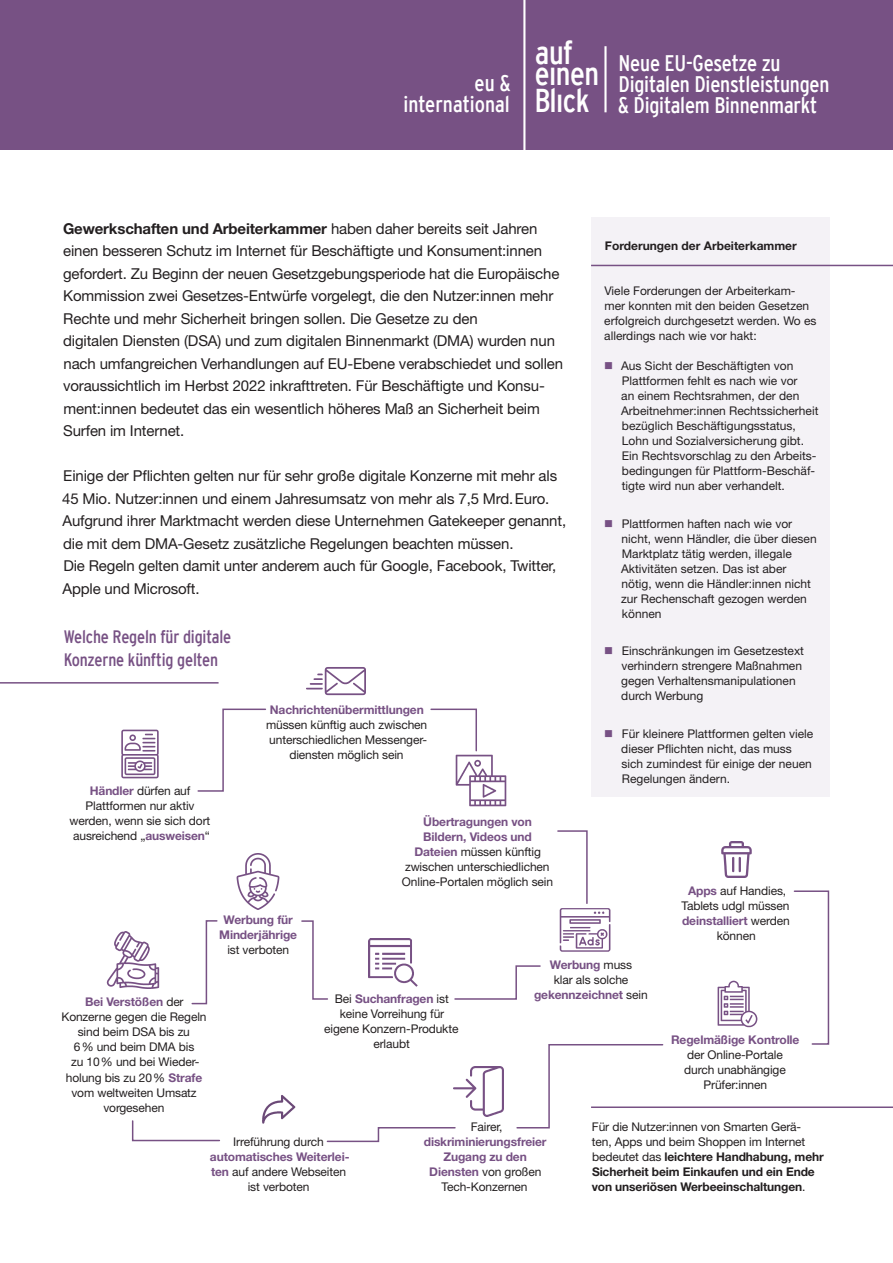
<style>
.page{position:relative;width:893px;height:1263px;background:#fff}
.page>*{position:absolute;margin:0;border:0;box-sizing:border-box;transform-origin:0 0}
.t1{font:condensed 33px/27px "Interstate";letter-spacing:-.015em;color:#fff}
.t2{font:condensed 22.5px/21px "Interstate";letter-spacing:-.01em;color:#fff;text-align:right}
.t3{font:condensed 18px/22.5px "Interstate";letter-spacing:-.01em;color:#775184}
.t4{font:15px/22.5px "Helvetica Neue LT Pro";letter-spacing:-.01em;color:#231f20}
.t5{font:12px/15px "Helvetica Neue LT Pro";color:#231f20;text-align:center}
.t6{font:700 12px/15px "Helvetica Neue LT Pro";letter-spacing:-.01em;color:#231f20}
.t7{font:700 12px/15px "Helvetica Neue LT Pro";letter-spacing:-.01em;color:#775184;text-align:center}
.s1{font-weight:700}
.s2{font-weight:700;color:#775184}
.s3{color:#775184}
.s4{font-weight:400;color:#231f20}
.s5{font-weight:400}
</style>
<div class="page">
<div style="left:0;top:0;width:893px;height:150px;background:#775184"></div>
<hr style="left:604px;top:46px;width:3px;height:66px;background:#fff">
<div style="left:535px;top:36px;width:51px;height:30px;background:#775184"></div>
<div style="left:557px;top:87px;width:8px;height:6px;background:#775184"></div>
<hr style="left:523px;top:0;width:2px;height:163px;background:#fff">
<div style="left:591px;top:217px;width:238px;height:579px;background:#f4f2f6"></div>
<hr style="left:591px;top:265px;width:302px;height:1px;background:#775184">
<hr style="left:0;top:682px;width:219px;height:2px;background:#775184">
<hr style="left:591px;top:1106px;width:302px;height:2px;background:#775184">
<img style="left:306px;top:667px;width:59px;height:29px">
<img style="left:455px;top:754px;width:52px;height:53px">
<img style="left:262px;top:1095px;width:34px;height:29px">
<img style="left:236px;top:853px;width:44px;height:56px">
<img style="left:368px;top:938px;width:49px;height:49px">
<img style="left:559px;top:908px;width:52px;height:44px">
<img style="left:106px;top:931px;width:54px;height:57px">
<img style="left:721px;top:841px;width:31px;height:37px">
<img style="left:717px;top:980px;width:41px;height:48px">
<img style="left:121px;top:729px;width:38px;height:50px">
<img style="left:453px;top:1066px;width:51px;height:51px">
<svg style="left:197px;top:708px;width:70px;height:84px"></svg>
<svg style="left:430px;top:708px;width:47px;height:44px"></svg>
<svg style="left:557px;top:830px;width:31px;height:74px"></svg>
<svg style="left:454px;top:965px;width:87px;height:35px"></svg>
<svg style="left:301px;top:920px;width:27px;height:80px"></svg>
<svg style="left:191px;top:920px;width:27px;height:85px"></svg>
<svg style="left:326px;top:1127px;width:130px;height:16px"></svg>
<svg style="left:516px;top:1044px;width:148px;height:85px"></svg>
<svg style="left:793px;top:890px;width:37px;height:155px"></svg>
<svg style="left:131px;top:1120px;width:89px;height:22px"></svg>
<h2 class="t2" style="left:403px;top:73px;width:109px">eu &amp; international</h2>
<h1 class="t1" style="left:535px;top:38px;width:39px">auf</h1>
<h1 class="t1" style="left:534px;top:60px;width:66px">einen<br>Blick</h1>
<h2 class="t2" style="left:618px;top:53px;width:213px;text-align:left">Neue EU-Gesetze zu<br>Digitalen Dienstleistungen &amp; Digitalem Binnenmarkt</h2>
<p class="t4" style="left:63px;top:217px;width:502px"><span class="s1">Gewerkschaften und Arbeiterkammer</span> haben daher bereits seit Jahren einen besseren Schutz im Internet für Beschäftigte und Konsument:innen gefordert. Zu Beginn der neuen Gesetzgebungsperiode hat die Europäische Kommission zwei Gesetzes-Entwürfe vorgelegt, die den Nutzer:innen mehr Rechte und mehr Sicherheit bringen sollen. Die Gesetze zu den<br>digitalen Diensten (DSA) und zum digitalen Binnenmarkt (DMA) wurden nun nach umfangreichen Verhandlungen auf EU-Ebene verabschiedet und sollen voraussichtlich im Herbst 2022 inkrafttreten. Für Beschäftigte und Konsu&shy;ment:innen bedeutet das ein wesentlich höheres Maß an Sicherheit beim Surfen im Internet.</p>
<p class="t4" style="left:62px;top:464px;width:505px">Einige der Pflichten gelten nur für sehr große digitale Konzerne mit mehr als 45 Mio. Nutzer:innen und einem Jahresumsatz von mehr als 7,5 Mrd.Euro.<br>Aufgrund ihrer Marktmacht werden diese Unternehmen Gatekeeper genannt, die mit dem DMA-Gesetz zusätzliche Regelungen beachten müssen.<br>Die Regeln gelten damit unter anderem auch für Google, Facebook, Twitter, Apple und Microsoft.</p>
<h3 class="t3" style="left:64px;top:626px;width:169px">Welche Regeln für digitale<br>Konzerne künftig gelten</h3>
<p class="t5" style="left:70px;top:783px;width:142px"><span class="s2">Händler</span> dürfen auf<br>Plattformen nur aktiv werden, wenn sie sich dort ausreichend „<span class="s2">ausweisen</span>“</p>
<p class="t7" style="left:270px;top:702px;width:155px">Nachrichtenübermittlungen</p>
<p class="t5" style="left:266px;top:717px;width:163px">müssen künftig auch zwischen unterschiedlichen Messenger&shy;diensten möglich sein</p>
<p class="t5" style="left:402px;top:814px;width:153px"><span class="s2">Übertragungen von<br>Bildern, Videos und<br>Dateien</span> müssen künftig zwischen unterschiedlichen<br>Online-Portalen möglich sein</p>
<p class="t7" style="left:219px;top:912px;width:79px">Werbung für<br>Minderjährige</p>
<p class="t5" style="left:227px;top:942px;width:63px">ist verboten</p>
<p class="t6" style="left:605px;top:238px;width:193px">Forderungen der Arbeiterkammer</p>
<p class="t5" style="left:604px;top:283px;width:214px;text-align:left">Viele Forderungen der Arbeiterkam&shy;mer konnten mit den beiden Gesetzen erfolgreich durchgesetzt werden. Wo es allerdings nach wie vor hakt:</p>
<p class="t5" style="left:621px;top:358px;width:199px;text-align:left;text-indent:-17px"><span class="s3">■</span> Aus Sicht der Beschäftigten von Plattformen fehlt es nach wie vor<br>an einem Rechtsrahmen, der den Arbeitnehmer:innen Rechtssicherheit bezüglich Beschäftigungsstatus, Lohn und Sozialversicherung gibt.<br>Ein Rechtsvorschlag zu den Arbeits&shy;bedingungen für Plattform-Beschäf&shy;tigte wird nun aber verhandelt.</p>
<p class="t5" style="left:621px;top:516px;width:197px;text-align:left;text-indent:-17px"><span class="s3">■</span> Plattformen haften nach wie vor nicht, wenn Händler, die über diesen<br>Marktplatz tätig werden, illegale<br>Aktivitäten setzen. Das ist aber nötig, wenn die Händler:innen nicht zur Rechenschaft gezogen werden können</p>
<p class="t5" style="left:621px;top:643px;width:184px;text-align:left;text-indent:-17px"><span class="s3">■</span> Einschränkungen im Gesetzestext verhindern strengere Maßnahmen gegen Verhaltensmanipulationen durch Werbung</p>
<p class="t5" style="left:621px;top:726px;width:194px;text-align:left;text-indent:-17px"><span class="s3">■</span> Für kleinere Plattformen gelten viele dieser Pflichten nicht, das muss sich zumindest für einige der neuen<br>Regelungen ändern.</p>
<p class="t5" style="left:682px;top:883px;width:110px"><span class="s2">Apps</span> auf Handies,<br>Tablets udgl müssen <span class="s2">deinstalliert</span> werden können</p>
<p class="t5" style="left:61px;top:994px;width:147px"><span class="s2">Bei Verstößen</span> der<br>Konzerne gegen die Regeln sind beim DSA bis zu<br>6% und beim DMA bis<br>zu 10% und bei Wieder&shy;holung bis zu 20% <span class="s2">Strafe </span>vom weltweiten Umsatz vorgesehen</p>
<p class="t5" style="left:324px;top:991px;width:136px">Bei <span class="s2">Suchanfragen</span> ist keine Vorreihung für eigene Konzern-Produkte erlaubt</p>
<p class="t7" style="left:534px;top:957px;width:115px">Werbung <span class="s4">muss<br>klar als solche </span>gekennzeichnet <span class="s4">sein</span></p>
<p class="t7" style="left:671px;top:1032px;width:130px">Regelmäßige Kontrolle</p>
<p class="t5" style="left:684px;top:1047px;width:103px">der Online-Portale durch unabhängige<br>Prüfer:innen</p>
<p class="t5" style="left:233px;top:1133px;width:92px">Irreführung durch</p>
<p class="t5" style="left:210px;top:1148px;width:141px"><span class="s2">automatisches Weiterlei&shy;ten</span> auf andere Webseiten ist verboten</p>
<p class="t5" style="left:471px;top:1118px;width:33px">Fairer,</p>
<p class="t7" style="left:424px;top:1133px;width:124px">diskriminierungsfreier<br>Zugang zu den<br>Diensten <span class="s4">von großen<br>Tech-Konzernen</span></p>
<p class="t6" style="left:592px;top:1118px;width:233px"><span class="s5">Für die Nutzer:innen von Smarten Gerä&shy;ten, Apps und beim Shoppen im Internet bedeutet das</span> leichtere Handhabung, mehr Sicherheit beim Einkaufen und ein Ende von unseriösen Werbeeinschaltungen<span class="s5">.</span></p>
</div>
